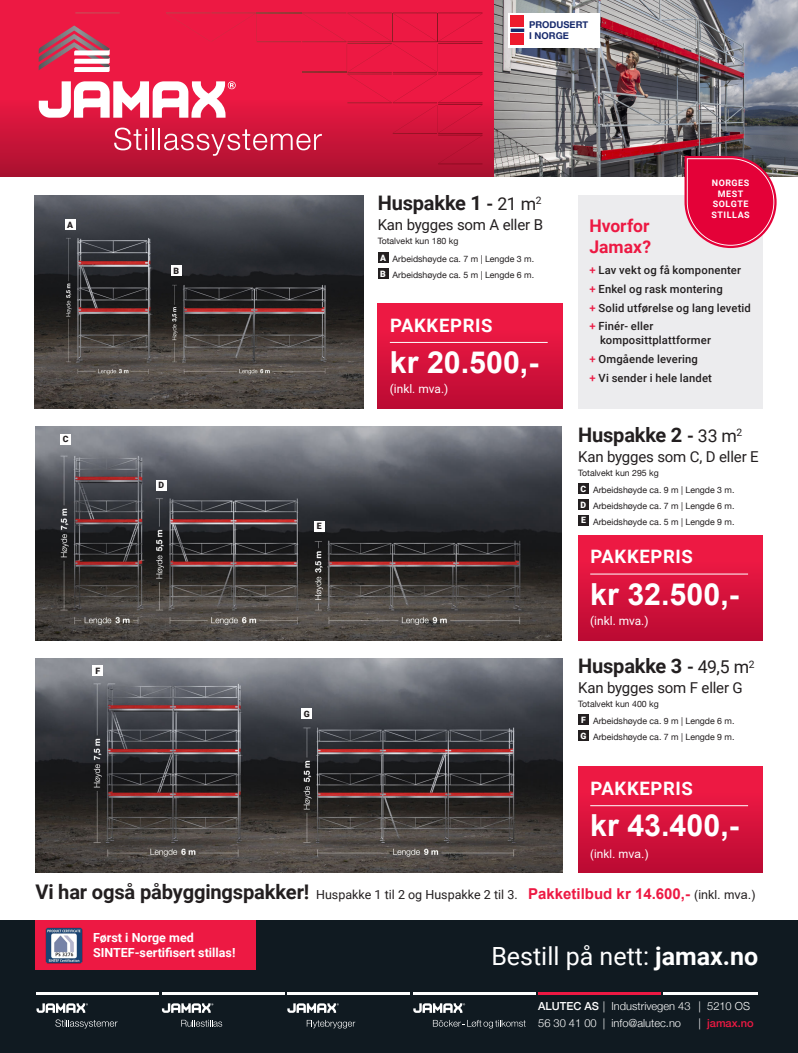
<style>
.page{position:relative;width:798px;height:1053px;background:#fff}
.page>*{position:absolute;margin:0;border:0;box-sizing:border-box;transform-origin:0 0}
.Brød_Midtstilt_med_S{font:700 30.38px "Arial";color:#fff}
.PRIS{font:700 30.38px "Arial";color:#fff}
.t1{font:25px "Roboto";color:#fff}
.t2{font:700 20px "Roboto";letter-spacing:-.01em;color:#231f20}
.Brød_Midtstilt_med_S-2{font:700 18.5px "Roboto";letter-spacing:.035em;color:#fff}
.t3{font:700 17.5px/21.2px "Roboto";color:#ed1943}
.t4{font:15px "Roboto";letter-spacing:-.015em;color:#231f20}
.t5{font:12.5px "Roboto";color:#231f20}
.t6{font:700 12.5px/14.6px "Roboto";color:#fff}
.Brød_Midtstilt_med_S-3{font:11.88px "Roboto";color:#fff}
.PRIS-2{font:11.88px "Arial";color:#fff}
.t7{font:500 11.25px/13.5px "Roboto";letter-spacing:.015em;color:#231f20}
.t8{font:300 11.12px/16.6px "Helvetica Neue";color:#fff}
.t9{font:500 11.12px "Helvetica Neue";color:#ed1943}
.t10{font:700 9.38px/11.1px "Helvetica Neue";color:#172a6c}
.t11{font:700 9px/10.6px "Roboto";letter-spacing:.06em;color:#fff;text-align:center}
.Brød_Midtstilt_med_S-4{font:8.75px "Helvetica Neue";color:#231f20}
.t12{font:900 8.75px "Roboto";color:#fff}
.t13{font:900 8.75px "Roboto";color:#231f20}
.s1{font-size:17.62px}
.s2{font-weight:400;font-size:17.62px}
.s3{color:#ed1943}
.s4{font-weight:700;font-size:20.12px}
.s5{font-family:"Arial";font-weight:700;font-size:15px;color:#ed1943}
.s6{font-family:"Arial"}
.s7{font-weight:700}
.s8{font-weight:500}
.s9{font-weight:300;color:#fff}
</style>
<div class="page">
<div style="left:0;top:920px;width:797px;height:132px;background:#101a21"></div>
<hr style="left:36px;top:992px;width:123px;height:2px;background:#fff">
<hr style="left:162px;top:992px;width:122px;height:2px;background:#fff">
<hr style="left:287px;top:992px;width:123px;height:2px;background:#fff">
<hr style="left:412px;top:992px;width:123px;height:2px;background:#fff">
<hr style="left:538px;top:992px;width:122px;height:2px;background:#ed1943">
<hr style="left:663px;top:992px;width:94px;height:2px;background:#fff">
<svg style="left:36px;top:1003px;width:52px;height:9px"></svg>
<svg style="left:55px;top:1019px;width:62px;height:9px"></svg>
<svg style="left:162px;top:1003px;width:51px;height:9px"></svg>
<svg style="left:181px;top:1019px;width:41px;height:7px"></svg>
<svg style="left:287px;top:1003px;width:51px;height:9px"></svg>
<svg style="left:306px;top:1019px;width:49px;height:9px"></svg>
<svg style="left:413px;top:1003px;width:52px;height:9px"></svg>
<svg style="left:433px;top:1019px;width:92px;height:9px"></svg>
<div style="left:35px;top:920px;width:220px;height:49px;background:#ed1943"></div>
<img style="left:46px;top:927px;width:37px;height:36px">
<div style="left:0;top:0;width:797px;height:176px;background:#ed1943"></div>
<div style="left:0;top:99px;width:797px;height:77px;background:linear-gradient(to bottom,#ea1842,#aa1130)"></div>
<svg style="left:39px;top:25px;width:71px;height:47px"></svg>
<svg style="left:39px;top:81px;width:196px;height:37px"></svg>
<svg style="left:114px;top:128px;width:33px;height:22px"></svg>
<hr style="left:152px;top:128px;width:2px;height:22px;background:#fff">
<hr style="left:158px;top:128px;width:2px;height:22px;background:#fff">
<svg style="left:164px;top:129px;width:158px;height:27px;background:#d0405d"></svg>
<img style="left:494px;top:0;width:303px;height:176px">
<div style="left:508px;top:13px;width:91px;height:35px;background:#fff"></div>
<div style="left:510px;top:33px;width:14px;height:12px;background:#ee1b2d"></div>
<div style="left:510px;top:16px;width:14px;height:11px;background:#ee1b2d"></div>
<hr style="left:510px;top:29px;width:14px;height:3px;background:#172a6c">
<img style="left:257px;top:13px;width:45px;height:1px">
<img style="left:256px;top:41px;width:45px;height:1px">
<img style="left:302px;top:72px;width:180px;height:1px">
<img style="left:348px;top:43px;width:43px;height:1px">
<img style="left:347px;top:74px;width:135px;height:29px">
<img style="left:392px;top:105px;width:90px;height:29px">
<img style="left:439px;top:104px;width:43px;height:1px">
<img style="left:438px;top:135px;width:44px;height:29px">
<img style="left:302px;top:13px;width:180px;height:29px">
<img style="left:348px;top:44px;width:88px;height:28px">
<img style="left:167px;top:13px;width:88px;height:28px">
<svg style="left:255px;top:13px;width:2px;height:28px"></svg>
<svg style="left:391px;top:13px;width:2px;height:32px"></svg>
<svg style="left:346px;top:41px;width:2px;height:34px"></svg>
<svg style="left:436px;top:13px;width:3px;height:62px"></svg>
<svg style="left:437px;top:102px;width:2px;height:34px"></svg>
<img style="left:75px;top:13px;width:45px;height:1px">
<img style="left:35px;top:195px;width:328px;height:214px">
<img style="left:35px;top:426px;width:526px;height:214px">
<img style="left:36px;top:658px;width:526px;height:214px">
<div style="left:377px;top:303px;width:185px;height:106px;background:linear-gradient(to bottom,#f61c47,#bd0b34)"></div>
<hr style="left:389px;top:342px;width:158px;height:1px;background:#fff">
<div style="left:578px;top:535px;width:184px;height:105px;background:linear-gradient(to bottom,#f61c46,#bc0b34)"></div>
<hr style="left:590px;top:573px;width:157px;height:1px;background:#fff">
<div style="left:578px;top:766px;width:184px;height:106px;background:linear-gradient(to bottom,#f71d47,#bd0b34)"></div>
<hr style="left:590px;top:805px;width:157px;height:1px;background:#fff">
<div style="left:377px;top:252px;width:11px;height:11px;background:#231f20"></div>
<div style="left:578px;top:483px;width:10px;height:11px;background:#231f20"></div>
<div style="left:578px;top:714px;width:10px;height:11px;background:#231f20"></div>
<div style="left:65px;top:219px;width:10px;height:10px;background:#fff"></div>
<div style="left:60px;top:434px;width:11px;height:10px;background:#fff"></div>
<div style="left:92px;top:665px;width:11px;height:11px;background:#fff"></div>
<div style="left:301px;top:708px;width:11px;height:10px;background:#fff"></div>
<div style="left:156px;top:479px;width:11px;height:11px;background:#fff"></div>
<div style="left:314px;top:521px;width:10px;height:10px;background:#fff"></div>
<div style="left:377px;top:268px;width:11px;height:11px;background:#231f20"></div>
<div style="left:578px;top:499px;width:10px;height:10px;background:#231f20"></div>
<div style="left:578px;top:730px;width:10px;height:10px;background:#231f20"></div>
<div style="left:578px;top:514px;width:10px;height:11px;background:#231f20"></div>
<div style="left:171px;top:265px;width:11px;height:11px;background:#fff"></div>
<div style="left:578px;top:195px;width:184px;height:214px;background:#ececee"></div>
<svg style="left:684px;top:156px;width:92px;height:92px;background:#df2754"></svg>
<p class="t13" style="left:67px;top:218px;width:7px">A</p>
<p class="t13" style="left:63px;top:433px;width:7px">C</p>
<p class="t13" style="left:173px;top:265px;width:7px">B</p>
<p class="t13" style="left:158px;top:479px;width:7px">D</p>
<p class="t13" style="left:95px;top:665px;width:6px">F</p>
<p class="t13" style="left:316px;top:520px;width:6px">E</p>
<p class="t13" style="left:304px;top:707px;width:7px">G</p>
<p class="t10" style="left:529px;top:20px;width:60px">PRODUSERT<br>I NORGE</p>
<p class="t2" style="left:377px;top:189px;width:165px">Huspakke 1 <span class="s1">-</span> <span class="s2">21 m</span><sup>2</sup></p>
<p class="t4" style="left:377px;top:214px;width:167px">Kan bygges som A eller B</p>
<p class="Brød_Midtstilt_med_S-4" style="left:377px;top:234px;width:82px">Totalvekt kun 180 kg</p>
<p class="Brød_Midtstilt_med_S-4" style="left:392px;top:252px;width:143px">Arbeidshøyde ca. 7 m | Lengde 3 m.</p>
<p class="t12" style="left:380px;top:252px;width:7px">A</p>
<p class="t12" style="left:380px;top:267px;width:7px">B</p>
<p class="Brød_Midtstilt_med_S-4" style="left:392px;top:268px;width:143px">Arbeidshøyde ca. 5 m | Lengde 6 m.</p>
<p class="Brød_Midtstilt_med_S-2" style="left:390px;top:312px;width:104px">PAKKEPRIS</p>
<p class="Brød_Midtstilt_med_S" style="left:389px;top:341px;width:150px">kr 20.500,-</p>
<p class="Brød_Midtstilt_med_S-3" style="left:389px;top:381px;width:60px">(inkl. mva.)</p>
<p class="t11" style="left:711px;top:177px;width:40px">NORGES<br>MEST<br>SOLGTE<br>STILLAS</p>
<p class="t3" style="left:589px;top:214px;width:63px">Hvorfor<br>Jamax?</p>
<p class="t7" style="left:589px;top:263px;width:153px"><span class="s3">+</span> Lav vekt og få komponenter</p>
<p class="t7" style="left:589px;top:281px;width:135px"><span class="s3">+</span> Enkel og rask montering</p>
<p class="t7" style="left:589px;top:300px;width:163px"><span class="s3">+</span> Solid utførelse og lang levetid</p>
<p class="t7" style="left:599px;top:319px;width:112px;text-indent:-11px"><span class="s3">+</span> Finér- eller komposittplattformer</p>
<p class="t7" style="left:589px;top:351px;width:110px"><span class="s3">+</span> Omgående levering</p>
<p class="t7" style="left:589px;top:370px;width:124px"><span class="s3">+</span> Vi sender i hele landet</p>
<p class="t2" style="left:578px;top:420px;width:166px">Huspakke 2 <span class="s1">-</span> <span class="s2">33 m</span><sup>2</sup></p>
<p class="t4" style="left:578px;top:446px;width:182px">Kan bygges som C, D eller E</p>
<p class="Brød_Midtstilt_med_S-4" style="left:578px;top:466px;width:82px">Totalvekt kun 295 kg</p>
<p class="t12" style="left:580px;top:482px;width:7px">C</p>
<p class="Brød_Midtstilt_med_S-4" style="left:592px;top:483px;width:143px">Arbeidshøyde ca. 9 m | Lengde 3 m.</p>
<p class="t12" style="left:580px;top:498px;width:7px">D</p>
<p class="Brød_Midtstilt_med_S-4" style="left:592px;top:499px;width:143px">Arbeidshøyde ca. 7 m | Lengde 6 m.</p>
<p class="t12" style="left:580px;top:514px;width:6px">E</p>
<p class="Brød_Midtstilt_med_S-4" style="left:592px;top:515px;width:143px">Arbeidshøyde ca. 5 m | Lengde 9 m.</p>
<p class="Brød_Midtstilt_med_S-2" style="left:590px;top:544px;width:104px">PAKKEPRIS</p>
<p class="Brød_Midtstilt_med_S" style="left:590px;top:572px;width:150px">kr 32.500,-</p>
<p class="Brød_Midtstilt_med_S-3" style="left:590px;top:612px;width:60px">(inkl. mva.)</p>
<p class="t2" style="left:578px;top:652px;width:178px">Huspakke 3 <span class="s1">-</span> <span class="s2">49,5 m</span><sup>2</sup></p>
<p class="t4" style="left:578px;top:677px;width:166px">Kan bygges som F eller G</p>
<p class="Brød_Midtstilt_med_S-4" style="left:578px;top:697px;width:82px">Totalvekt kun 400 kg</p>
<p class="Brød_Midtstilt_med_S-4" style="left:592px;top:714px;width:143px">Arbeidshøyde ca. 9 m | Lengde 6 m.</p>
<p class="t12" style="left:581px;top:714px;width:6px">F</p>
<p class="t12" style="left:580px;top:729px;width:7px">G</p>
<p class="Brød_Midtstilt_med_S-4" style="left:592px;top:730px;width:143px">Arbeidshøyde ca. 7 m | Lengde 9 m.</p>
<p class="Brød_Midtstilt_med_S-2" style="left:590px;top:775px;width:104px">PAKKEPRIS</p>
<p class="PRIS" style="left:590px;top:804px;width:150px">kr 43.400,-</p>
<p class="PRIS-2" style="left:590px;top:847px;width:60px">(inkl. mva.)</p>
<p class="t5" style="left:35px;top:885px;width:721px"><span class="s4">Vi har også påbyggingspakker!</span> Huspakke 1 til 2 og Huspakke 2 til 3. <span class="s5">Pakketilbud kr 14.600,-</span> <span class="s6">(inkl. mva.)</span></p>
<h3 class="t6" style="left:93px;top:929px;width:144px">Først i Norge med<br>SINTEF-sertifisert stillas!</h3>
<h2 class="t1" style="left:491px;top:938px;width:268px">Bestill på nett: <span class="s7">jamax.no</span></h2>
<p class="t8" style="left:538px;top:996px;width:213px"><span class="s8">ALUTEC AS</span> | Industrivegen 43 | 5210 OS<br>56 30 41 00 | info@alutec.no</p>
<p class="t9" style="left:698px;top:1013px;width:57px"><span class="s9">|</span> jamax.no</p>
</div>
